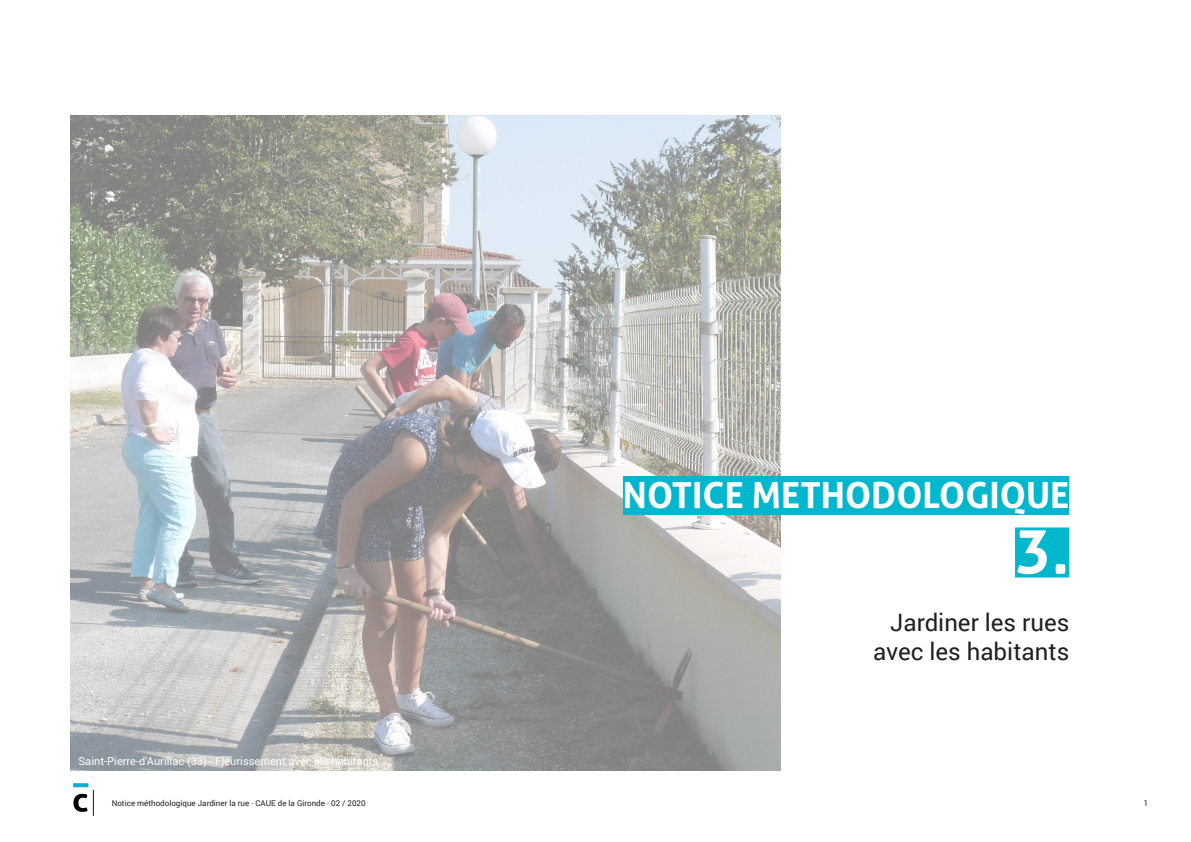
<style>
.page{position:relative;width:1191px;height:842px;background:#fff}
.page>*{position:absolute;margin:0;border:0;box-sizing:border-box;transform-origin:0 0}
.t1{font:700 61px "Aller";color:#fff}
.t2{font:700 36px "Aller";color:#fff}
.t3{font:24px "Roboto";color:#231f20}
.t4{font:11px "Roboto";color:#fff}
.t5{font:8px "Roboto";color:#231f20}
.s1{color:#00b7ce}
</style>
<div class="page">
<img style="left:73px;top:783px;width:21px;height:33px">
<img style="left:71px;top:116px;width:709px;height:654px">
<div style="left:623px;top:476px;width:446px;height:39px;background:#00b7ce"></div>
<div style="left:1015px;top:527px;width:54px;height:50px;background:#00b7ce"></div>
<p class="t4" style="left:78px;top:753px;width:302px">Saint-Pierre-d’Aurillac (33) - Fleurissement avec les habitants</p>
<p class="t2" style="left:623px;top:473px;width:448px">NOTICE METHODOLOGIQUE</p>
<p class="t1" style="left:1015px;top:514px;width:56px">3.</p>
<p class="t3" style="left:890px;top:606px;width:181px">Jardiner les rues</p>
<p class="t3" style="left:873px;top:634px;width:198px">avec les habitants</p>
<p class="t5" style="left:112px;top:798px;width:255px">Notice méthodologique Jardiner la rue <span class="s1">-</span> CAUE de la Gironde <span class="s1">-</span> 02 / 2020</p>
<p class="t5" style="left:1144px;top:797px;width:6px">1</p>
</div>
